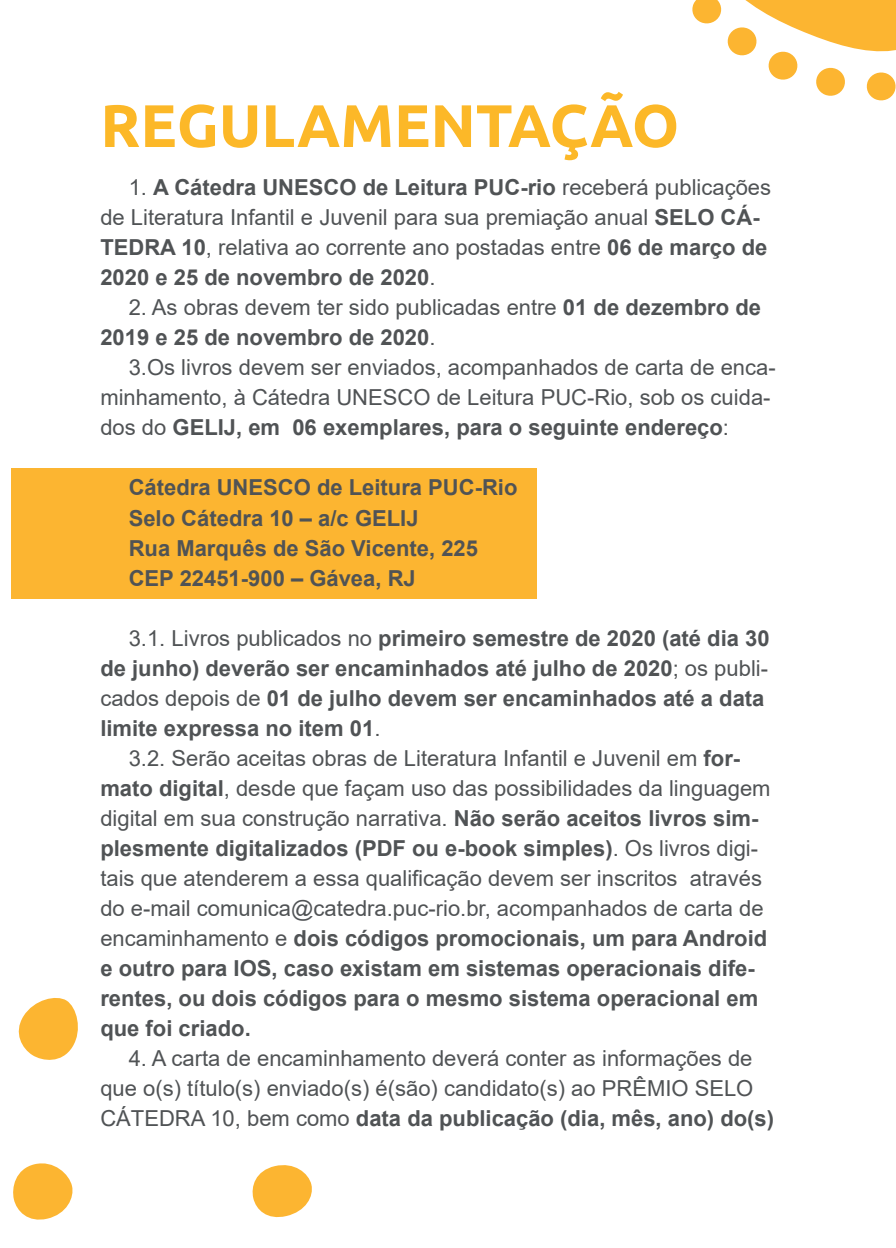
<style>
.page{position:relative;width:896px;height:1248px;background:#fff}
.page>*{position:absolute;margin:0;border:0;box-sizing:border-box;transform-origin:0 0}
.t1{font:700 60px "Ubuntu";color:#fcb828}
.t2{font:22px/30px "Arial";color:#505355}
.t3{font:700 22px/30px "Arial";color:#505355}
.s1{font-weight:700}
.s2{font-weight:400}
</style>
<div class="page">
<svg style="left:18px;top:998px;width:60px;height:62px"></svg>
<svg style="left:13px;top:1163px;width:60px;height:57px"></svg>
<svg style="left:252px;top:1165px;width:60px;height:53px"></svg>
<svg style="left:692px;top:0;width:204px;height:101px"></svg>
<div style="left:11px;top:468px;width:526px;height:130px;background:#fcb531"></div>
<p class="t1" style="left:100px;top:89px;width:580px">REGULAMENTAÇÃO</p>
<p class="t2" style="left:100px;top:172px;width:672px;text-indent:28px">1. <span class="s1">A Cátedra UNESCO de Leitura PUC-rio</span> receberá publicações de Literatura Infantil e Juvenil para sua premiação anual <span class="s1">SELO CÁ-TEDRA 10</span>, relativa ao corrente ano postadas entre <span class="s1">06 de março de 2020 e 25 de novembro de 2020</span>.</p>
<p class="t2" style="left:100px;top:292px;width:662px;text-indent:28px">2. As obras devem ter sido publicadas entre <span class="s1">01 de dezembro de<br>2019 e 25 de novembro de 2020</span>.</p>
<p class="t2" style="left:100px;top:352px;width:677px;text-indent:28px">3.Os livros devem ser enviados, acompanhados de carta de enca&shy;minhamento, à Cátedra UNESCO de Leitura PUC-Rio, sob os cuida&shy;dos do <span class="s1">GELIJ, em 06 exemplares, para o seguinte endereço</span>:</p>
<p class="t3" style="left:129px;top:473px;width:390px">Cátedra UNESCO de Leitura PUC-Rio</p>
<p class="t3" style="left:129px;top:503px;width:291px">Selo Cátedra 10 – a/c GELIJ</p>
<p class="t3" style="left:129px;top:533px;width:351px">Rua Marquês de São Vicente, 225</p>
<p class="t3" style="left:129px;top:563px;width:288px">CEP 22451-900 – Gávea, RJ</p>
<p class="t3" style="left:100px;top:623px;width:671px;text-indent:28px"><span class="s2">3.1. Livros publicados no</span> primeiro semestre de 2020 (até dia 30 de junho) deverão ser encaminhados até julho de 2020<span class="s2">; os publi&shy;cados depois de</span> 01 de julho devem ser encaminhados até a data limite expressa no item 01<span class="s2">.</span></p>
<p class="t2" style="left:100px;top:742px;width:672px;text-indent:28px">3.2. Serão aceitas obras de Literatura Infantil e Juvenil em <span class="s1">for&shy;mato digital</span>, desde que façam uso das possibilidades da linguagem digital em sua construção narrativa. <span class="s1">Não serão aceitos livros sim&shy;plesmente digitalizados (PDF ou e-book simples)</span>. Os livros digi&shy;tais que atenderem a essa qualificação devem ser inscritos através do e-mail comunica@catedra.puc-rio.br, acompanhados de carta de encaminhamento e <span class="s1">dois códigos promocionais, um para Android e outro para IOS, caso existam em sistemas operacionais dife&shy;rentes, ou dois códigos para o mesmo sistema operacional em que foi criado.</span></p>
<p class="t2" style="left:100px;top:1042px;width:675px;text-indent:28px">4. A carta de encaminhamento deverá conter as informações de que o(s) título(s) enviado(s) é(são) candidato(s) ao PRÊMIO SELO<br>CÁTEDRA 10, bem como <span class="s1">data da publicação (dia, mês, ano) do(s)</span></p>
</div>
